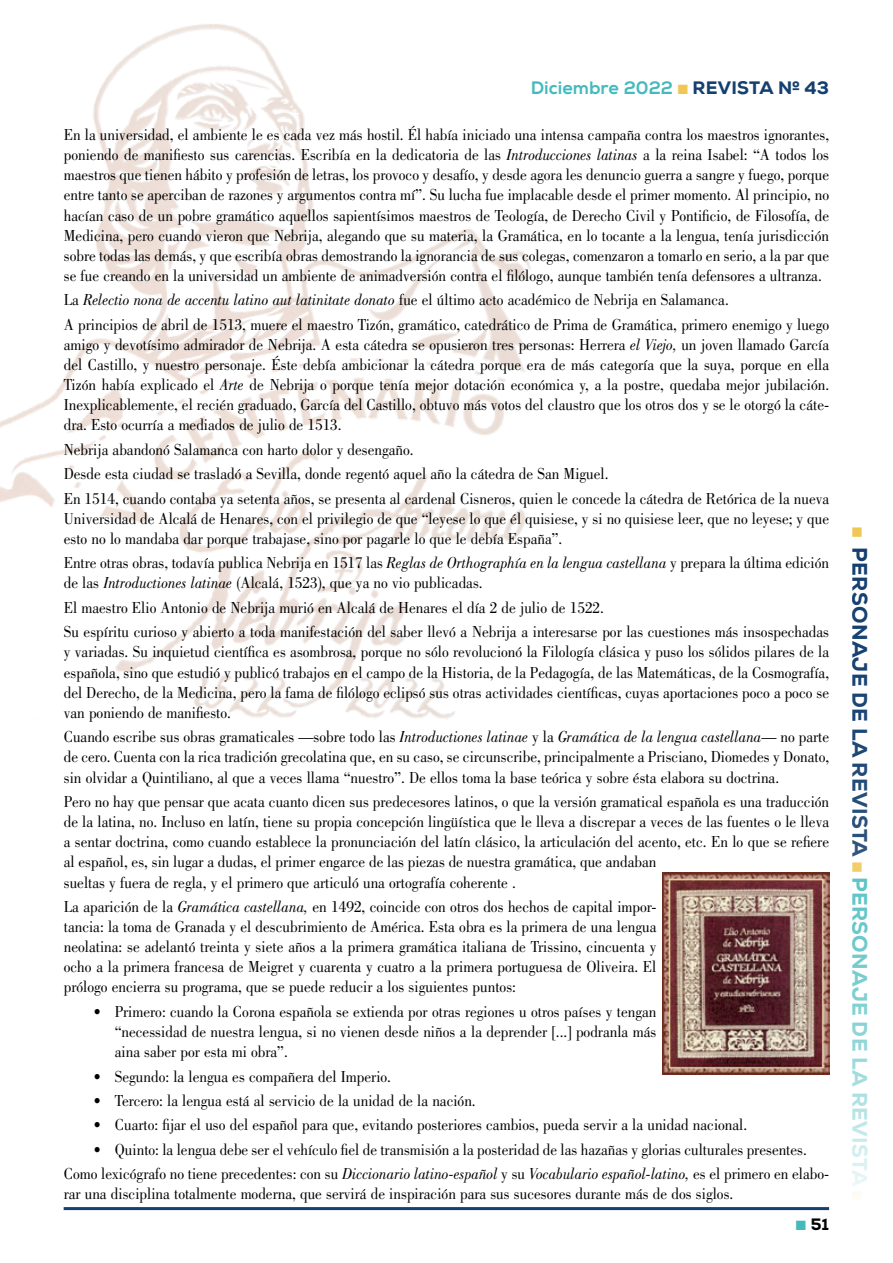
<style>
.page{position:relative;width:893px;height:1263px;background:#fff}
.page>*{position:absolute;margin:0;border:0;box-sizing:border-box;transform-origin:0 0}
.t1{font:800 21px "Nexa";letter-spacing:.015em;color:#143f6f}
.t2{font:800 18px "Nexa";color:#45babd}
.t3{font:16.5px/20.1px "Bodoni";color:#000;text-align:justify;scale:.92 1}
.t4{font:800 16.5px "Nexa";color:#000}
.s1{color:#f1c754}
.s2{color:#143f6f}
.s3{font-style:italic}
.s4{color:#45babd}
</style>
<div class="page">
<img style="left:0;top:24px;width:531px;height:695px">
<hr style="left:64px;top:1207px;width:765px;height:3px;background:#143f6f">
<img style="left:663px;top:872px;width:166px;height:202px">
<p class="t2" style="left:531px;top:76px;width:300px">Diciembre 2022 <span class="s1">■</span> <span class="s2">REVISTA Nº 43</span></p>
<p class="t3" style="left:64px;top:125px;width:833px">En la universidad, el ambiente le es cada vez más hostil. Él había iniciado una intensa campaña contra los maestros ignorantes, poniendo de manifiesto sus carencias. Escribía en la dedicatoria de las <span class="s3">Introducciones latinas</span> a la reina Isabel: “A todos los maestros que tienen hábito y profesión de letras, los provoco y desafío, y desde agora les denuncio guerra a sangre y fuego, porque entre tanto se aperciban de razones y argumentos contra mí”. Su lucha fue implacable desde el primer momento. Al principio, no hacían caso de un pobre gramático aquellos sapientísimos maestros de Teología, de Derecho Civil y Pontificio, de Filosofía, de Medicina, pero cuando vieron que Nebrija, alegando que su materia, la Gramática, en lo tocante a la lengua, tenía jurisdicción sobre todas las demás, y que escribía obras demostrando la ignorancia de sus colegas, comenzaron a tomarlo en serio, a la par que se fue creando en la universidad un ambiente de animadversión contra el filólogo, aunque también tenía defensores a ultranza.</p>
<p class="t3" style="left:64px;top:288px;width:833px;line-height:24.5px">La <span class="s3">Relectio nona de accentu latino aut latinitate donato</span> fue el último acto académico de Nebrija en Salamanca.<br>A principios de abril de 1513, muere el maestro Tizón, gramático, catedrático de Prima de Gramática, primero enemigo y luego</p>
<p class="t3" style="left:64px;top:335px;width:833px">amigo y devotísimo admirador de Nebrija. A esta cátedra se opusieron tres personas: Herrera <span class="s3">el Viejo,</span> un joven llamado García del Castillo, y nuestro personaje. Éste debía ambicionar la cátedra porque era de más categoría que la suya, porque en ella Tizón había explicado el <span class="s3">Arte</span> de Nebrija o porque tenía mejor dotación económica y, a la postre, quedaba mejor jubilación.<br>Inexplicablemente, el recién graduado, García del Castillo, obtuvo más votos del claustro que los otros dos y se le otorgó la cáte&shy;dra. Esto ocurría a mediados de julio de 1513.</p>
<p class="t3" style="left:64px;top:437px;width:833px;line-height:24.5px;text-align:left">Nebrija abandonó Salamanca con harto dolor y desengaño.<br>Desde esta ciudad se trasladó a Sevilla, donde regentó aquel año la cátedra de San Miguel.<br>En 1514, cuando contaba ya setenta años, se presenta al cardenal Cisneros, quien le concede la cátedra de Retórica de la nueva</p>
<p class="t3" style="left:64px;top:508px;width:833px">Universidad de Alcalá de Henares, con el privilegio de que “leyese lo que él quisiese, y si no quisiese leer, que no leyese; y que esto no lo mandaba dar porque trabajase, sino por pagarle lo que le debía España”.</p>
<p class="t3" style="left:64px;top:553px;width:833px">Entre otras obras, todavía publica Nebrija en 1517 las <span class="s3">Reglas de Orthographía en la lengua castellana</span> y prepara la última edición de las <span class="s3">Introductiones latinae</span> (Alcalá, 1523), que ya no vio publicadas.</p>
<p class="t3" style="left:64px;top:595px;width:833px;line-height:24.5px">El maestro Elio Antonio de Nebrija murió en Alcalá de Henares el día 2 de julio de 1522.<br>Su espíritu curioso y abierto a toda manifestación del saber llevó a Nebrija a interesarse por las cuestiones más insospechadas</p>
<p class="t3" style="left:64px;top:642px;width:833px">y variadas. Su inquietud científica es asombrosa, porque no sólo revolucionó la Filología clásica y puso los sólidos pilares de la española, sino que estudió y publicó trabajos en el campo de la Historia, de la Pedagogía, de las Matemáticas, de la Cosmografía, del Derecho, de la Medicina, pero la fama de filólogo eclipsó sus otras actividades científicas, cuyas aportaciones poco a poco se van poniendo de manifiesto.</p>
<p class="t3" style="left:64px;top:727px;width:833px">Cuando escribe sus obras gramaticales —sobre todo las <span class="s3">Introductiones latinae</span> y la <span class="s3">Gramática de la lengua castellana</span>— no parte de cero. Cuenta con la rica tradición grecolatina que, en su caso, se circunscribe, principalmente a Prisciano, Diomedes y Donato, sin olvidar a Quintiliano, al que a veces llama “nuestro”. De ellos toma la base teórica y sobre ésta elabora su doctrina.</p>
<p class="t3" style="left:64px;top:792px;width:833px;text-align:left">Pero no hay que pensar que acata cuanto dicen sus predecesores latinos, o que la versión gramatical española es una traducción de la latina, no. Incluso en latín, tiene su propia concepción lingüística que le lleva a discrepar a veces de las fuentes o le lleva a sentar doctrina, como cuando establece la pronunciación del latín clásico, la articulación del acento, etc. En lo que se refiere al español, es, sin lugar a dudas, el primer engarce de las piezas de nuestra gramática, que andaban<br>sueltas y fuera de regla, y el primero que articuló una ortografía coherente .</p>
<p class="t3" style="left:64px;top:896px;width:646px">La aparición de la <span class="s3">Gramática castellana,</span> en 1492, coincide con otros dos hechos de capital impor&shy;tancia: la toma de Granada y el descubrimiento de América. Esta obra es la primera de una lengua neolatina: se adelantó treinta y siete años a la primera gramática italiana de Trissino, cincuenta y ocho a la primera francesa de Meigret y cuarenta y cuatro a la primera portuguesa de Oliveira. El prólogo encierra su programa, que se puede reducir a los siguientes puntos:</p>
<p class="t3" style="left:115px;top:1001px;width:590px;text-indent:-21px">• Primero: cuando la Corona española se extienda por otras regiones u otros países y tengan “necessidad de nuestra lengua, si no vienen desde niños a la deprender [...] podranla más aina saber por esta mi obra”.</p>
<p class="t3" style="left:94px;top:1066px;width:325px">• Segundo: la lengua es compañera del Imperio.</p>
<p class="t3" style="left:94px;top:1090px;width:417px">• Tercero: la lengua está al servicio de la unidad de la nación.</p>
<p class="t3" style="left:94px;top:1115px;width:712px">• Cuarto: fijar el uso del español para que, evitando posteriores cambios, pueda servir a la unidad nacional.</p>
<p class="t3" style="left:64px;top:1137px;width:833px;line-height:24.5px;text-align:center">• Quinto: la lengua debe ser el vehículo fiel de transmisión a la posteridad de las hazañas y glorias culturales presentes.<br>Como lexicógrafo no tiene precedentes: con su <span class="s3">Diccionario latino-español</span> y su <span class="s3">Vocabulario español-latino,</span> es el primero en elabo-</p>
<p class="t3" style="left:64px;top:1184px;width:729px">rar una disciplina totalmente moderna, que servirá de inspiración para sus sucesores durante más de dos siglos.</p>
<p class="t4" style="left:796px;top:1214px;width:35px"><span class="s4">■</span> 51</p>
<p class="t1" style="left:873px;top:527px;width:676px;rotate:90deg"><span class="s1">■</span> PERSONAJE DE LA REVISTA <span class="s1">■</span> <span class="s4">PERSONAJE DE LA REVISTA</span> <span class="s1">■</span></p>
</div>
